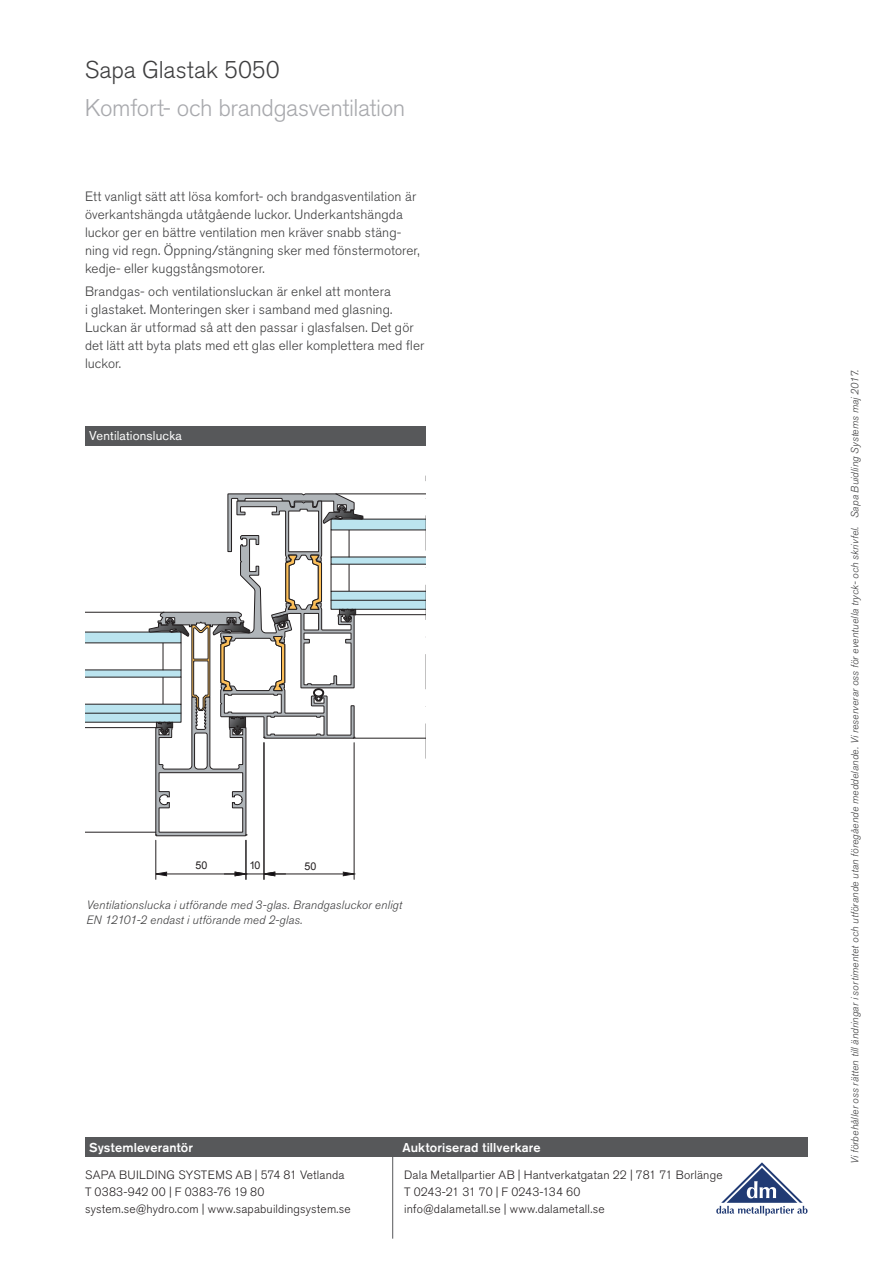
<style>
.page{position:relative;width:893px;height:1263px;background:#fff}
.page>*{position:absolute;margin:0;border:0;box-sizing:border-box;transform-origin:0 0}
.t1{font:300 24px "Akzidenz Grotesk Pro";letter-spacing:-.015em;color:#a8a9ad}
.t2{font:300 24px "Akzidenz Grotesk Pro";color:#3e3e3f}
.t3{font:300 13.5px/18px "Akzidenz Grotesk Pro";letter-spacing:.005em;color:#3e3e3f}
.t4{font:500 12.75px "Akzidenz Grotesk Pro";letter-spacing:.01em;color:#fff}
.t5{font:12.75px "Akzidenz Grotesk Pro";letter-spacing:.01em;color:#fff}
.t6{font:300 12px/17.2px "Akzidenz Grotesk Pro";letter-spacing:.015em;color:#231f20}
.t7{font:italic 300 12px/15px "Akzidenz Grotesk Pro";letter-spacing:.01em;color:#3e3e3f}
.t8{font:10.65px "Arial";color:#231f20}
.t9{font:italic 300 10.5px "Akzidenz Grotesk Pro";letter-spacing:.015em;color:#3e3e3f}
</style>
<div class="page">
<hr style="left:156px;top:840px;width:1px;height:39px;background:#231f20">
<hr style="left:167px;top:874px;width:68px;height:1px;background:#231f20">
<svg style="left:155px;top:871px;width:12px;height:5px"></svg>
<hr style="left:246px;top:840px;width:1px;height:39px;background:#231f20">
<hr style="left:264px;top:743px;width:1px;height:136px;background:#231f20">
<hr style="left:354px;top:743px;width:1px;height:136px;background:#231f20">
<hr style="left:275px;top:874px;width:68px;height:1px;background:#231f20">
<svg style="left:343px;top:871px;width:13px;height:5px"></svg>
<svg style="left:224px;top:871px;width:62px;height:5px"></svg>
<svg style="left:85px;top:493px;width:340px;height:343px"></svg>
<hr style="left:331px;top:600px;width:94px;height:1px;background:#231f20">
<hr style="left:85px;top:713px;width:96px;height:1px;background:#231f20">
<div style="left:85px;top:426px;width:340px;height:19px;background:#57585a"></div>
<div style="left:85px;top:1137px;width:723px;height:20px;background:#57585a"></div>
<hr style="left:392px;top:1148px;width:1px;height:90px;background:#57585a">
<svg style="left:716px;top:1162px;width:91px;height:54px"></svg>
<h1 class="t2" style="left:85px;top:54px;width:196px">Sapa Glastak 5050</h1>
<h1 class="t1" style="left:85px;top:92px;width:322px">Komfort- och brandgasventilation</h1>
<p class="t3" style="left:85px;top:188px;width:336px">Ett vanligt sätt att lösa komfort- och brandgasventilation är överkantshängda utåtgående luckor. Underkantshängda luckor ger en bättre ventilation men kräver snabb stäng&shy;ning vid regn. Öppning/stängning sker med fönstermotorer, kedje- eller kuggstångsmotorer.</p>
<p class="t3" style="left:85px;top:282px;width:341px">Brandgas- och ventilationsluckan är enkel att montera<br>i glastaket. Monteringen sker i samband med glasning.<br>Luckan är utformad så att den passar i glasfalsen. Det gör det lätt att byta plats med ett glas eller komplettera med fler luckor.</p>
<p class="t5" style="left:89px;top:428px;width:94px">Ventilationslucka</p>
<p class="t8" style="left:196px;top:859px;width:13px">50</p>
<p class="t8" style="left:250px;top:859px;width:12px">10</p>
<p class="t8" style="left:304px;top:859px;width:13px">50</p>
<p class="t7" style="left:86px;top:898px;width:317px">Ventilationslucka i utförande med 3-glas. Brandgasluckor enligt<br>EN 12101-2 endast i utförande med 2-glas.</p>
<p class="t4" style="left:89px;top:1139px;width:105px">Systemleverantör</p>
<p class="t4" style="left:402px;top:1139px;width:140px">Auktoriserad tillverkare</p>
<p class="t6" style="left:404px;top:1166px;width:320px">Dala Metallpartier AB | Hantverkatgatan 22 | 781 71 Borlänge<br>T 0243-21 31 70 | F 0243-134 60<br>info@dalametall.se | www.dalametall.se</p>
<p class="t6" style="left:85px;top:1166px;width:267px">SAPA BUILDING SYSTEMS AB | 574 81 Vetlanda<br>T 0383-942 00 | F 0383-76 19 80 system.se@hydro.com | www.sapabuildingsystem.se</p>
<p class="t9" style="left:848px;top:1164px;width:796px;rotate:-90deg">Vi förbehåller oss rätten till ändringar i sortimentet och utförande utan föregående meddelande. Vi reserverar oss för eventuella tryck- och skrivfel. Sapa Buidling Systems maj 2017.</p>
</div>
